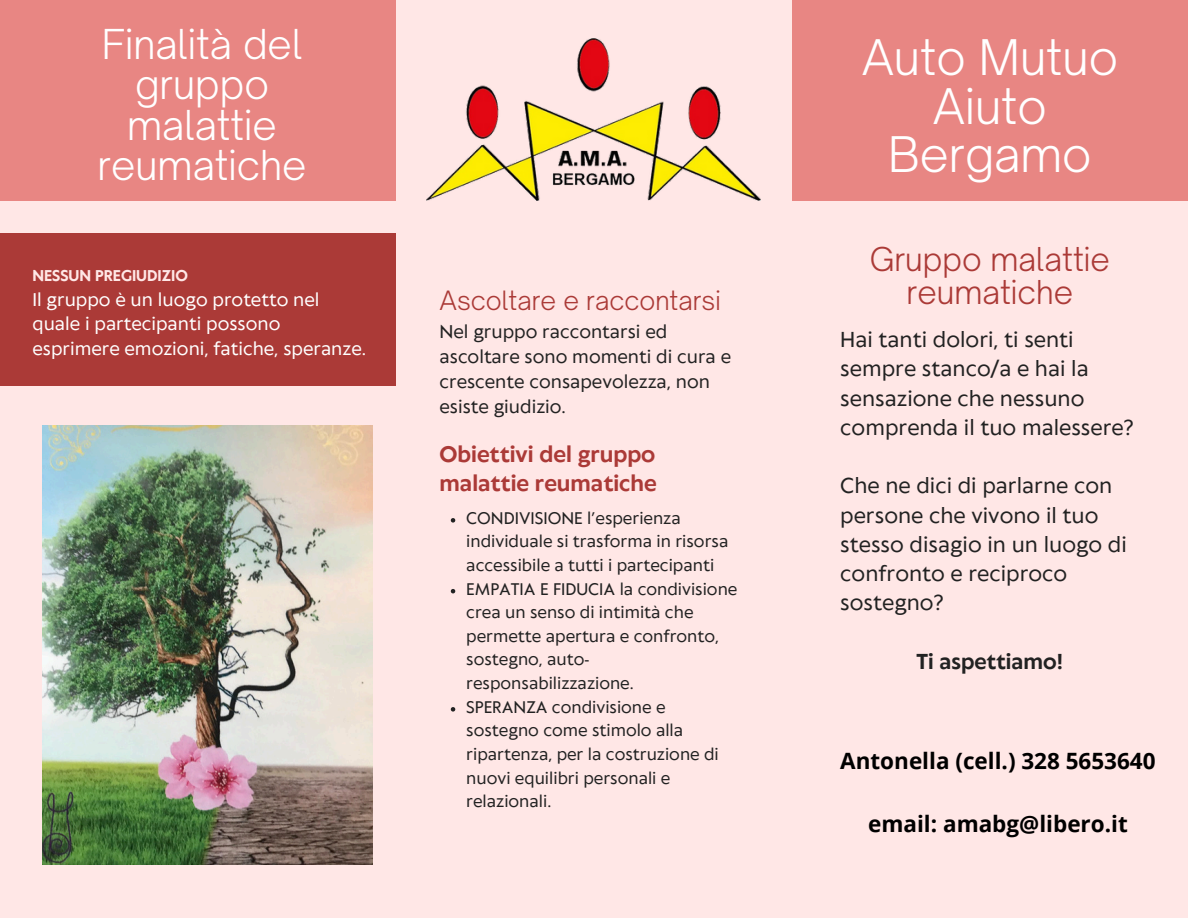
<style>
.page{position:relative;width:1188px;height:918px;background:#ffe7e6}
.page>*{position:absolute;margin:0;border:0;box-sizing:border-box;transform-origin:0 0}
.t1{font:300 46.95px/48.3px "Open Sauce One";color:#fff;text-align:center}
.t2{font:300 39.45px/40.5px "Open Sauce One";color:#fff;text-align:center}
.t3{font:300 31.5px "Open Sauce One";color:#ab3a37}
.t4{font:300 25.5px "Open Sauce One";color:#ab3a37}
.t5{font:700 22.5px "Open Sans";color:#000}
.t6{font:700 21px/29.2px "Klein Text";color:#ab3a37}
.t7{font:20.25px/29.2px "Klein Text";color:#222}
.t8{font:700 20.25px "Klein Text";color:#222}
.t9{font:17.25px/24.8px "Klein Text";color:#222}
.t10{font:17.25px/24.8px "Klein Text";color:#fff}
.t11{font:15.75px/23.7px "Klein Text";color:#222}
.t12{font:700 14.7px "Klein Text";color:#ffe7e6}
</style>
<div class="page">
<div style="left:0;top:0;width:396px;height:201px;background:#e88683"></div>
<div style="left:792px;top:0;width:396px;height:201px;background:#e88683"></div>
<div style="left:0;top:233px;width:396px;height:153px;background:#ab3a37"></div>
<img style="left:427px;top:39px;width:334px;height:162px">
<img style="left:42px;top:426px;width:330px;height:438px">
<svg style="left:451px;top:518px;width:4px;height:5px"></svg>
<svg style="left:451px;top:589px;width:4px;height:4px"></svg>
<svg style="left:451px;top:707px;width:4px;height:5px"></svg>
<p class="t2" style="left:98px;top:24px;width:210px">Finalità del gruppo malattie reumatiche</p>
<h3 class="t1" style="left:862px;top:33px;width:258px">Auto Mutuo<br>Aiuto<br>Bergamo</h3>
<p class="t12" style="left:32px;top:268px;width:157px">NESSUN PREGIUDIZIO</p>
<p class="t10" style="left:32px;top:288px;width:289px">Il gruppo è un luogo protetto nel</p>
<p class="t10" style="left:32px;top:313px;width:335px">quale i partecipanti possono esprimere emozioni, fatiche, speranze.</p>
<p class="t4" style="left:440px;top:284px;width:283px">Ascoltare e raccontarsi</p>
<p class="t9" style="left:440px;top:321px;width:293px">Nel gruppo raccontarsi ed ascoltare sono momenti di cura e crescente consapevolezza, non esiste giudizio.</p>
<p class="t6" style="left:440px;top:441px;width:219px">Obiettivi del gruppo malattie reumatiche</p>
<p class="t11" style="left:466px;top:507px;width:264px">CONDIVISIONE l’esperienza individuale si trasforma in risorsa accessibile a tutti i partecipanti</p>
<p class="t11" style="left:466px;top:578px;width:273px">EMPATIA E FIDUCIA la condivisione crea un senso di intimità che permette apertura e confronto, sostegno, auto&shy;responsabilizzazione.</p>
<p class="t11" style="left:466px;top:696px;width:254px">SPERANZA condivisione e sostegno come stimolo alla ripartenza, per la costruzione di nuovi equilibri personali e relazionali.</p>
<h4 class="t3" style="left:870px;top:240px;width:242px">Gruppo malattie</h4>
<h4 class="t3" style="left:907px;top:272px;width:168px">reumatiche</h4>
<h1 class="t7" style="left:840px;top:327px;width:295px">Hai tanti dolori, ti senti sempre stanco/a e hai la sensazione che nessuno comprenda il tuo malessere?</h1>
<p class="t7" style="left:840px;top:473px;width:288px">Che ne dici di parlarne con persone che vivono il tuo stesso disagio in un luogo di confronto e reciproco sostegno?</p>
<p class="t8" style="left:917px;top:651px;width:148px">Ti aspettiamo!</p>
<h5 class="t5" style="left:840px;top:745px;width:317px">Antonella (cell.) 328 5653640</h5>
<h5 class="t5" style="left:868px;top:808px;width:261px">email: amabg@libero.it</h5>
</div>
